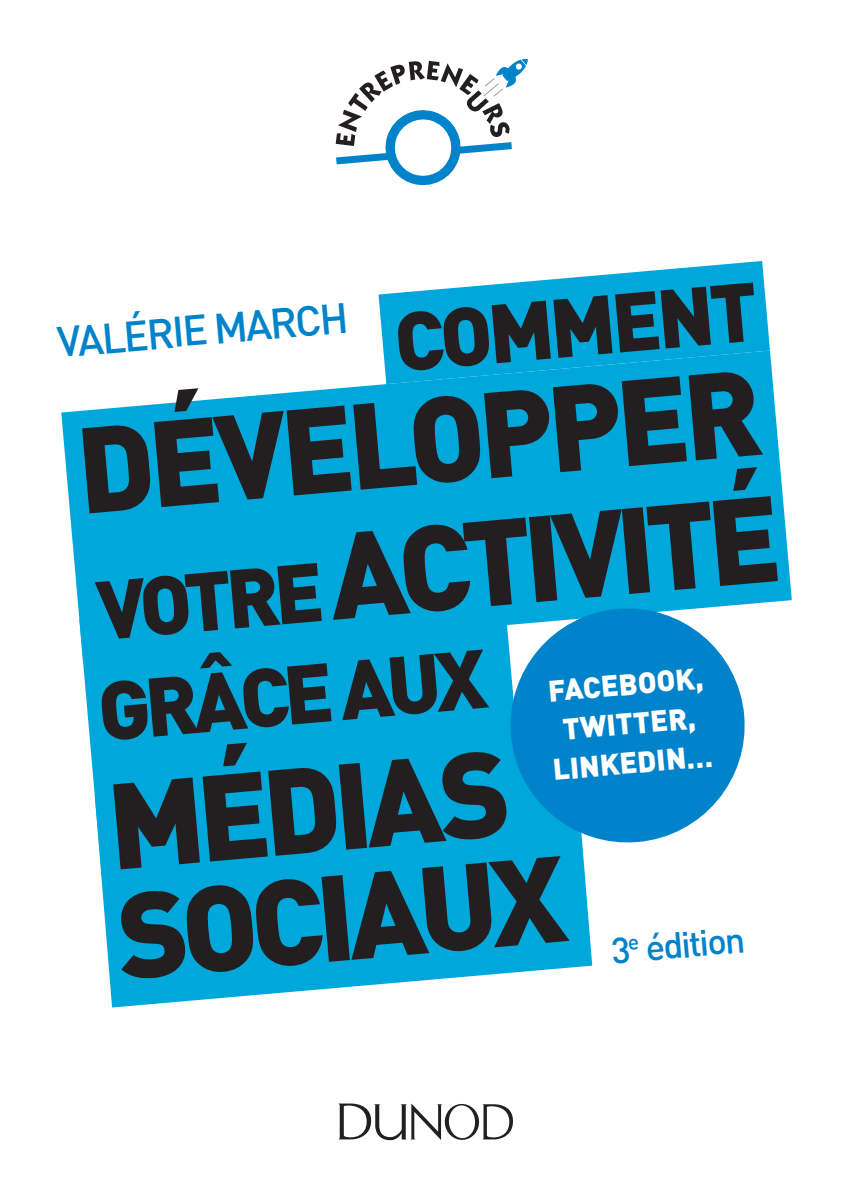
<style>
.page{position:relative;width:851px;height:1191px;background:#fff}
.page>*{position:absolute;margin:0;border:0;box-sizing:border-box;transform-origin:0 0}
.t1{font:900 119.6px/127.2px "DIN";color:#231f20}
.t2{font:900 81.6px "DIN";color:#231f20}
.t3{font:500 42px "DIN";color:#0083ca}
.t4{font:500 36px "DIN";color:#0083ca}
.t5{font:900 29.4px/39.2px "DIN";color:#fff;text-align:center}
.s1{font-size:81.6px}
</style>
<div class="page">
<svg style="left:335px;top:58px;width:193px;height:128px"></svg>
<svg style="left:338px;top:1103px;width:175px;height:37px"></svg>
<svg style="left:378px;top:261px;width:391px;height:89px;fill:#00a7da"></svg>
<svg style="left:61px;top:350px;width:730px;height:265px;background:#1db1de"></svg>
<div style="left:79px;top:582px;width:447px;height:216px;background:#00a7da"></div>
<svg style="left:95px;top:752px;width:497px;height:255px;background:#1ab0dd"></svg>
<svg style="left:505px;top:603px;width:244px;height:244px;fill:#0083ca"></svg>
<p class="t2" style="left:390px;top:288px;width:366px;rotate:-5deg">COMMENT</p>
<p class="t1" style="left:71px;top:401px;width:696px;rotate:-5deg">DÉVELOPPER<br><span class="s1">VOTRE</span>ACTIVITÉ</p>
<p class="t2" style="left:93px;top:657px;width:391px;rotate:-5deg">GRÂCE AUX</p>
<p class="t1" style="left:103px;top:765px;width:451px;line-height:110.2px;rotate:-5deg">MÉDIAS<br>SOCIAUX</p>
<p class="t3" style="left:55px;top:315px;width:293px;rotate:-5deg">VALÉRIE MARCH</p>
<p class="t5" style="left:544px;top:670px;width:162px;rotate:-5deg">FACEBOOK,<br>TWITTER,<br>LINKEDIN…</p>
<p class="t4" style="left:609px;top:927px;width:136px;rotate:-5deg">3<sup>e</sup> édition</p>
</div>
